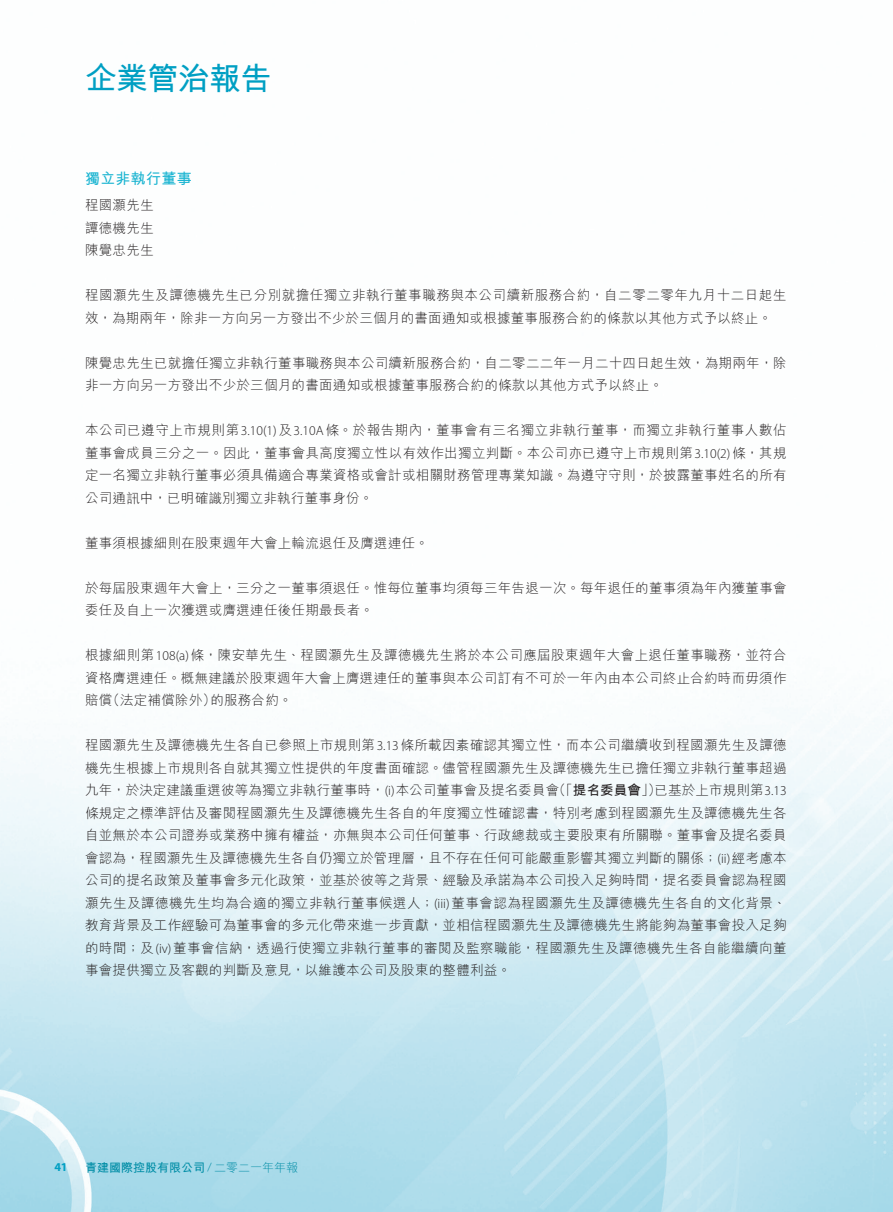
<style>
.page{position:relative;width:893px;height:1212px;background:#fff}
.page>*{position:absolute;margin:0;border:0;box-sizing:border-box;transform-origin:0 0}
.t1{font:700 31.5px "M Hei HK";letter-spacing:-.015em;color:#009fc3}
._02_H2{font:700 15px "M Hei HK";letter-spacing:.02em;color:#1ab4d1}
._00_txt{font:300 13.5px/22.5px "M Hei HK";letter-spacing:.02em;color:#231f20}
._00_txt-2{font:300 13.5px/22.5px "M Hei HK";letter-spacing:.04em;color:#231f20}
._00_txt-3{font:700 13.5px "M Hei HK";letter-spacing:.01em;color:#231f20}
.t2{font:700 12px "M Hei HK";color:#008da6}
.t3{font:700 12px "Myriad Pro";color:#009fc3}
.s1{font-family:"Myriad Pro"}
.s2{font-weight:300}
.s3{font-family:"Myriad Pro";font-weight:300}
</style>
<div class="page">
<p class="t1" style="left:85px;top:55px;width:188px">企業管治報告</p>
<p class="_02_H2" style="left:85px;top:167px;width:108px">獨立非執行董事</p>
<p class="_00_txt" style="left:85px;top:194px;width:70px">程國灝先生</p>
<p class="_00_txt" style="left:85px;top:216px;width:70px">譚德機先生</p>
<p class="_00_txt" style="left:85px;top:239px;width:70px">陳覺忠先生</p>
<p class="_00_txt-2" style="left:85px;top:284px;width:703px">程國灝先生及譚德機先生已分別就擔任獨立非執行董事職務與本公司續新服務合約，自二零二零年九月十二日起生效，為期兩年，除非一方向另一方發出不少於三個月的書面通知或根據董事服務合約的條款以其他方式予以終止。</p>
<p class="_00_txt" style="left:85px;top:351px;width:703px">陳覺忠先生已就擔任獨立非執行董事職務與本公司續新服務合約，自二零二二年一月二十四日起生效，為期兩年，除非一方向另一方發出不少於三個月的書面通知或根據董事服務合約的條款以其他方式予以終止。</p>
<p class="_00_txt" style="left:85px;top:419px;width:703px;text-align:justify">本公司已遵守上市規則第<span class="s1">3.10</span> 及<span class="s1">)1( 3.10A</span>條。於報告期內，董事會有三名獨立非執行董事，而獨立非執行董事人數佔董事會成員三分之一。因此，董事會具高度獨立性以有效作出獨立判斷。本公司亦已遵守上市規則第<span class="s1">3.10</span> 條<span class="s1">)2(</span> ，其規定一名獨立非執行董事必須具備適合專業資格或會計或相關財務管理專業知識。為遵守守則，於披露董事姓名的所有公司通訊中，已明確識別獨立非執行董事身份。</p>
<p class="_00_txt" style="left:85px;top:531px;width:345px">董事須根據細則在股東週年大會上輪流退任及膺選連任。</p>
<p class="_00_txt" style="left:85px;top:576px;width:703px">於每屆股東週年大會上，三分之一董事須退任。惟每位董事均須每三年告退一次。每年退任的董事須為年內獲董事會委任及自上一次獲選或膺選連任後任期最長者。</p>
<p class="_00_txt" style="left:85px;top:644px;width:703px">根據細則第<span class="s1">108</span> 條<span class="s1">)a(</span> ，陳安華先生、程國灝先生及譚德機先生將於本公司應屆股東週年大會上退任董事職務，並符合</p>
<p class="_00_txt" style="left:85px;top:666px;width:703px">資格膺選連任。概無建議於股東週年大會上膺選連任的董事與本公司訂有不可於一年內由本公司終止合約時而毋須作</p>
<p class="_00_txt" style="left:210px;top:689px;width:84px">的服務合約。</p>
<p class="_00_txt" style="left:107px;top:689px;width:111px">（法定補償除外）</p>
<p class="_00_txt" style="left:85px;top:689px;width:29px">賠償</p>
<p class="_00_txt" style="left:85px;top:734px;width:703px;text-align:right">程國灝先生及譚德機先生各自已參照上市規則第<span class="s1">3.13</span>條所載因素確認其獨立性，而本公司繼續收到程國灝先生及譚德機先生根據上市規則各自就其獨立性提供的年度書面確認。儘管程國灝先生及譚德機先生已擔任獨立非執行董事超過已基於上市規則第<span class="s1">3.13</span></p>
<p class="_00_txt-3" style="left:553px;top:780px;width:110px"><span class="s2">（「</span>提名委員會<span class="s2">」）</span></p>
<p class="_00_txt" style="left:85px;top:779px;width:703px">九年，於決定建議重選彼等為獨立非執行董事時， <span class="s1">)i(</span> 本公司董事會及提名委員會<br>條規定之標準評估及審閱程國灝先生及譚德機先生各自的年度獨立性確認書，特別考慮到程國灝先生及譚德機先生各自並無於本公司證券或業務中擁有權益，亦無與本公司任何董事、行政總裁或主要股東有所關聯。董事會及提名委員會認為，程國灝先生及譚德機先生各自仍獨立於管理層，且不存在任何可能嚴重影響其獨立判斷的關係；<span class="s1">( )i i</span> 經考慮本公司的提名政策及董事會多元化政策，並基於彼等之背景、經驗及承諾為本公司投入足夠時間，提名委員會認為程國灝先生及譚德機先生均為合適的獨立非執行董事候選人；<span class="s1">(iii)</span>董事會認為程國灝先生及譚德機先生各自的文化背景、教育背景及工作經驗可為董事會的多元化帶來進一步貢獻，並相信程國灝先生及譚德機先生將能夠為董事會投入足夠的時間；及 <span class="s1">i v( )</span>董事會信納，透過行使獨立非執行董事的審閱及監察職能，程國灝先生及譚德機先生各自能繼續向董事會提供獨立及客觀的判斷及意見，以維護本公司及股東的整體利益。</p>
<p class="t3" style="left:54px;top:1159px;width:14px">41</p>
<p class="t2" style="left:85px;top:1158px;width:215px">青建國際控股有限公司 <span class="s3">/</span> <span class="s2">二零二一年年報</span></p>
</div>
